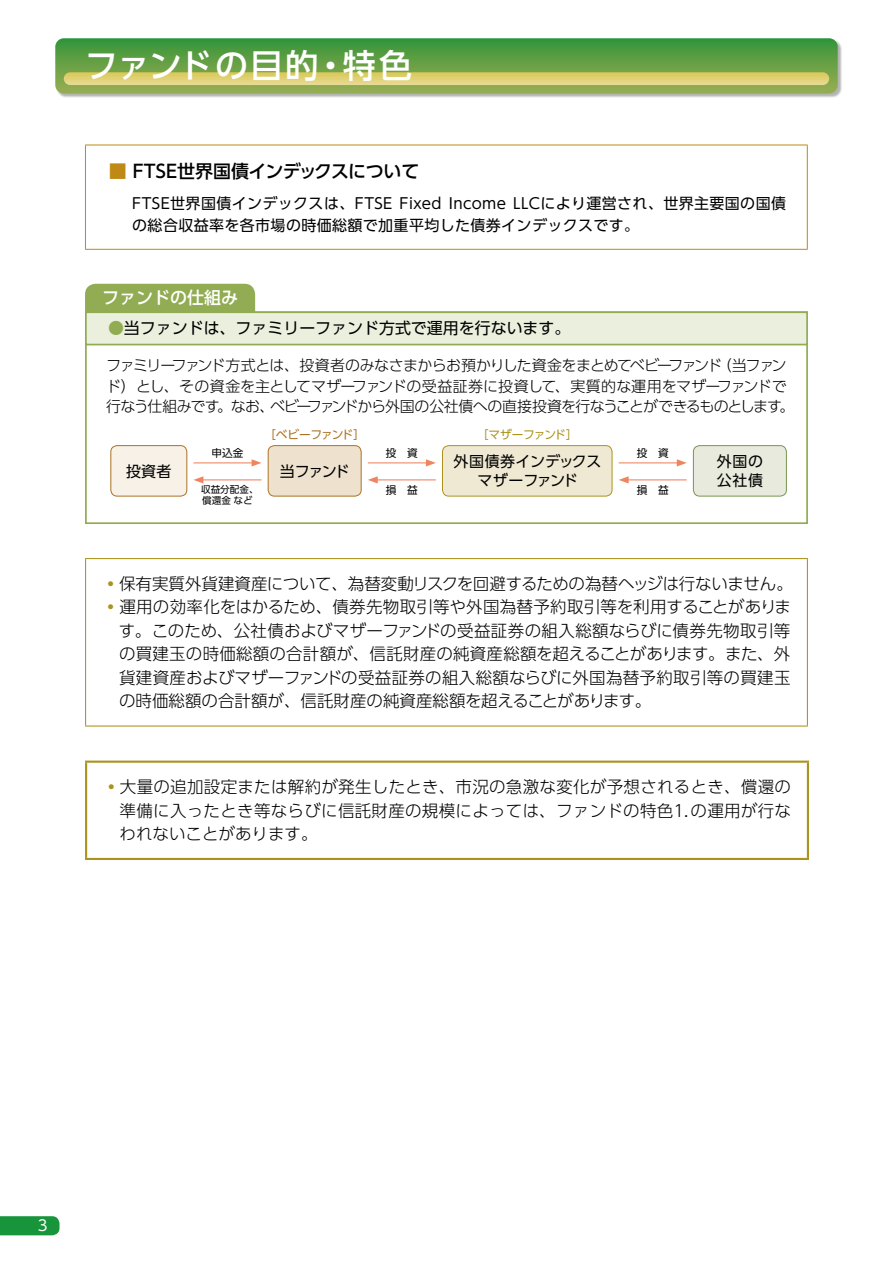
<style>
.page{position:relative;width:893px;height:1263px;background:#fff}
.page>*{position:absolute;margin:0;border:0;box-sizing:border-box;transform-origin:0 0}
.t1{font:500 33px "UD Shin Go Pro";letter-spacing:.065em;color:#fff}
.t2{font:500 18px "UD Shin Go Pro";letter-spacing:-.01em;color:#000}
.t3{font:500 16.95px "UD Shin Go Pro";color:#fff}
.t4{font:300 16.5px/23.4px "UD Shin Go Pro";color:#000;text-align:justify}
.t5{font:300 16.5px "UD Shin Go Pro";letter-spacing:.02em;color:#000}
.t6{font:15.9px "UD Shin Go Pro";color:#000}
.t7{font:300 15px/20.2px "UD Shin Go Pro";letter-spacing:-.045em;color:#000}
.t8{font:15px/21.3px "UD Shin Go Pro";letter-spacing:.025em;color:#000}
.t9{font:15px/19.2px "UD Shin Go Pro";letter-spacing:-.01em;color:#000;text-align:center}
.t10{font:14.85px "UD Shin Go Pro";color:#fff}
.t11{font:11.7px "UD Shin Go Pro";letter-spacing:-.06em;color:#aa7322}
.t12{font:11.7px "UD Shin Go Pro";letter-spacing:-.065em;color:#ab941d}
.t13{font:10.65px "UD Shin Go Pro";color:#000}
.t14{font:9.6px "UD Shin Go Pro";color:#000}
.s1{color:#be8915}
.s2{color:#91ac52}
.s3{font-weight:700;color:#ab941d}
</style>
<div class="page">
<svg style="left:0;top:1216px;width:60px;height:19px"></svg>
<div style="left:56px;top:39px;width:787px;height:60px;background:#000;opacity:.3"></div>
<svg style="left:55px;top:38px;width:783px;height:56px;background:#62a047"></svg>
<svg style="left:64px;top:72px;width:765px;height:13px;background:#ded074"></svg>
<hr style="left:85px;top:145px;width:723px;height:1px;background:#be8915">
<hr style="left:85px;top:145px;width:1px;height:104px;background:#be8915">
<hr style="left:807px;top:145px;width:1px;height:104px;background:#be8915">
<hr style="left:85px;top:249px;width:723px;height:1px;background:#be8915">
<div style="left:85px;top:284px;width:170px;height:42px;background:#91ac52;border-radius:11px"></div>
<div style="left:85px;top:311px;width:723px;height:213px;border:2px solid #91ac52"></div>
<div style="left:86px;top:312px;width:721px;height:33px;background:#ebefde"></div>
<div style="left:85px;top:311px;width:723px;height:34px;border:2px solid #91ac52"></div>
<div style="left:111px;top:446px;width:76px;height:50px;background:#f7f1e8;border-radius:6px"></div>
<div style="left:111px;top:445px;width:76px;height:51px;border:1px solid #aa7322;border-radius:6px"></div>
<div style="left:268px;top:446px;width:93px;height:50px;background:#eee2cf;border-radius:6px"></div>
<div style="left:268px;top:445px;width:93px;height:51px;border:1px solid #aa7322;border-radius:6px"></div>
<div style="left:442px;top:446px;width:170px;height:50px;background:#efe9d3;border-radius:6px"></div>
<div style="left:442px;top:445px;width:170px;height:51px;border:1px solid #ab941d;border-radius:6px"></div>
<div style="left:693px;top:446px;width:93px;height:50px;background:#e7eadc;border-radius:6px"></div>
<div style="left:693px;top:445px;width:94px;height:51px;border:1px solid #779752;border-radius:6px"></div>
<hr style="left:193px;top:462px;width:61px;height:1px;background:#ef845d">
<svg style="left:252px;top:459px;width:9px;height:7px"></svg>
<hr style="left:201px;top:479px;width:60px;height:1px;background:#ef845d">
<svg style="left:193px;top:476px;width:10px;height:7px"></svg>
<hr style="left:368px;top:462px;width:60px;height:1px;background:#ef845d">
<svg style="left:426px;top:459px;width:10px;height:7px"></svg>
<hr style="left:375px;top:479px;width:61px;height:1px;background:#ef845d">
<svg style="left:368px;top:476px;width:10px;height:7px"></svg>
<hr style="left:619px;top:462px;width:60px;height:1px;background:#ef845d">
<svg style="left:677px;top:459px;width:10px;height:7px"></svg>
<hr style="left:626px;top:479px;width:61px;height:1px;background:#ef845d">
<svg style="left:619px;top:476px;width:10px;height:7px"></svg>
<hr style="left:85px;top:558px;width:723px;height:1px;background:#ab941d">
<hr style="left:85px;top:559px;width:1px;height:166px;background:#ab941d">
<hr style="left:807px;top:559px;width:1px;height:166px;background:#ab941d">
<hr style="left:85px;top:725px;width:723px;height:1px;background:#ab941d">
<hr style="left:85px;top:761px;width:724px;height:2px;background:#ab941d">
<hr style="left:85px;top:763px;width:2px;height:95px;background:#ab941d">
<hr style="left:807px;top:763px;width:2px;height:95px;background:#ab941d">
<hr style="left:85px;top:858px;width:724px;height:2px;background:#ab941d">
<h1 class="t1" style="left:85px;top:39px;width:329px">ファンドの目的・特色</h1>
<p class="t2" style="left:109px;top:156px;width:312px"><span class="s1">■</span> FTSE世界国債インデックスについて</p>
<p class="t8" style="left:132px;top:192px;width:655px">FTSE世界国債インデックスは、FTSE Fixed Income LLCにより運営され、世界主要国の国債の総合収益率を各市場の時価総額で加重平均した債券インデックスです。</p>
<p class="t3" style="left:102px;top:284px;width:138px">ファンドの仕組み</p>
<p class="t6" style="left:108px;top:316px;width:464px"><span class="s2">●</span>当ファンドは、ファミリーファンド方式で運用を行ないます。</p>
<p class="t7" style="left:106px;top:355px;width:690px">ファミリーファンド方式とは、投資者のみなさまからお預かりした資金をまとめてベビーファンド（当ファンド）とし、その資金を主としてマザーファンドの受益証券に投資して、実質的な運用をマザーファンドで行なう仕組みです。なお、ベビーファンドから外国の公社債への直接投資を行なうことができるものとします。</p>
<p class="t8" style="left:126px;top:460px;width:46px">投資者</p>
<p class="t13" style="left:212px;top:444px;width:33px">申込金</p>
<p class="t14" style="left:201px;top:482px;width:59px">収益分配金、</p>
<p class="t14" style="left:202px;top:492px;width:52px">償還金など</p>
<p class="t11" style="left:264px;top:425px;width:102px">［ベビーファンド］</p>
<p class="t8" style="left:280px;top:460px;width:71px">当ファンド</p>
<p class="t13" style="left:386px;top:444px;width:33px">投　資</p>
<p class="t13" style="left:386px;top:481px;width:33px">損　益</p>
<p class="t12" style="left:477px;top:425px;width:102px">［マザーファンド］</p>
<p class="t9" style="left:453px;top:451px;width:150px">外国債券インデックスマザーファンド</p>
<p class="t8" style="left:717px;top:450px;width:48px">外国の</p>
<p class="t13" style="left:637px;top:444px;width:33px">投　資</p>
<p class="t8" style="left:717px;top:469px;width:48px">公社債</p>
<p class="t13" style="left:637px;top:481px;width:33px">損　益</p>
<p class="t4" style="left:103px;top:571px;width:692px"><span class="s3">・</span>保有実質外貨建資産について、為替変動リスクを回避するための為替ヘッジは行ないません。</p>
<p class="t4" style="left:103px;top:595px;width:690px"><span class="s3">・</span>運用の効率化をはかるため、債券先物取引等や外国為替予約取引等を利用することがありま</p>
<p class="t5" style="left:119px;top:617px;width:673px">す。このため、公社債およびマザーファンドの受益証券の組入総額ならびに債券先物取引等</p>
<p class="t4" style="left:119px;top:642px;width:673px">の買建玉の時価総額の合計額が、信託財産の純資産総額を超えることがあります。また、外</p>
<p class="t5" style="left:119px;top:664px;width:673px">貨建資産およびマザーファンドの受益証券の組入総額ならびに外国為替予約取引等の買建玉</p>
<p class="t4" style="left:119px;top:688px;width:534px">の時価総額の合計額が、信託財産の純資産総額を超えることがあります。</p>
<p class="t4" style="left:120px;top:775px;width:673px;text-indent:-16px"><span class="s3">・</span>大量の追加設定または解約が発生したとき、市況の急激な変化が予想されるとき、償還の準備に入ったとき等ならびに信託財産の規模によっては、ファンドの特色1.の運用が行なわれないことがあります。</p>
<p class="t10" style="left:38px;top:1214px;width:11px">3</p>
</div>
